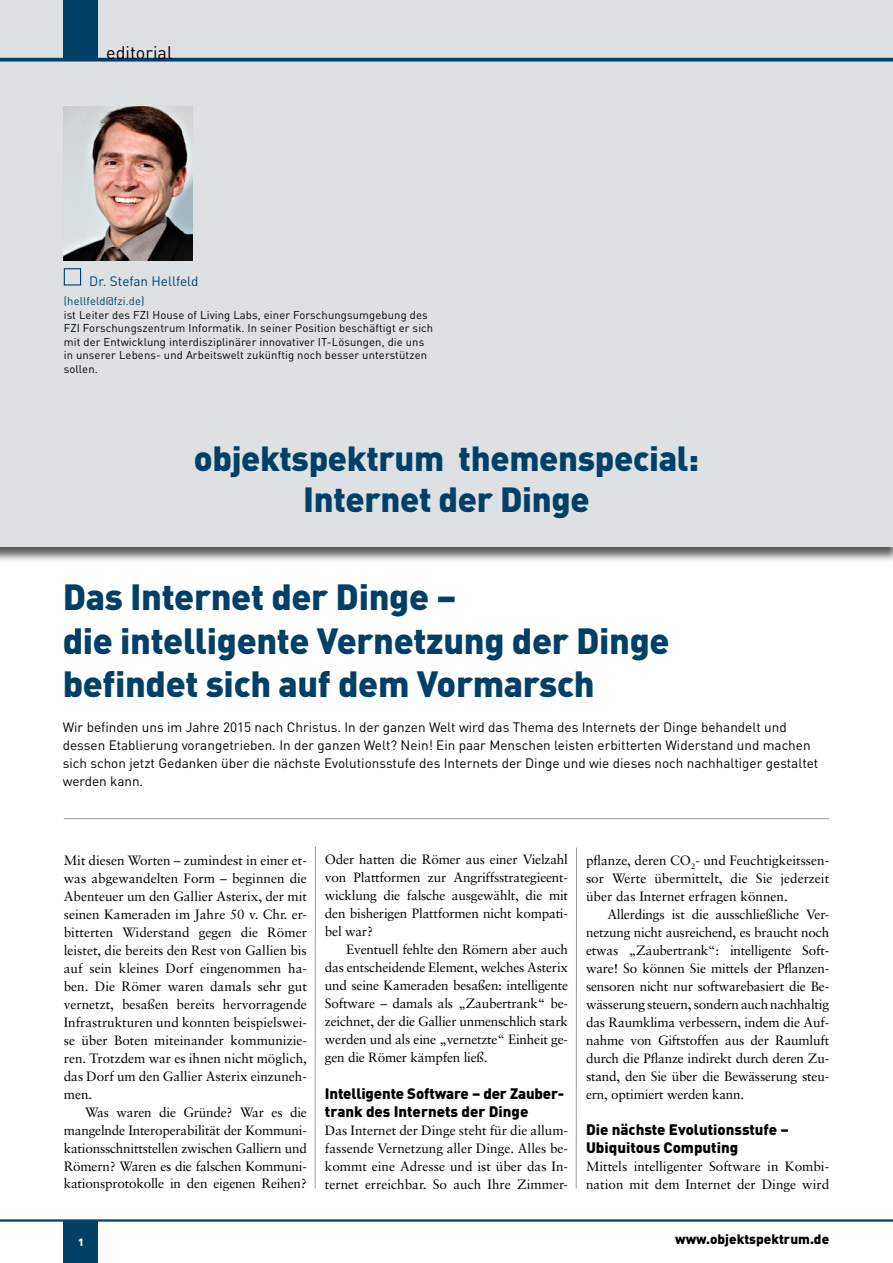
<style>
.page{position:relative;width:893px;height:1263px;background:#fff}
.page>*{position:absolute;margin:0;border:0;box-sizing:border-box;transform-origin:0 0}
.t1{font:900 36px/43.2px "DINOT";letter-spacing:-.01em;color:#004066}
.t2{font:900 34.5px/41.4px "DINOT";letter-spacing:-.01em;color:#004066;text-align:center}
.t3{font:18px "DINOT";color:#000}
.t4{font:900 15px/18px "DINOT";color:#000}
.t5{font:13.5px/18px "Sabon";color:#000;text-align:justify}
.t6{font:13.5px/18px "DINOT";color:#000}
.t7{font:900 13.5px "DINOT";color:#000}
.t8{font:13.5px "DINOT";color:#004066}
.t9{font:11.25px/13.5px "DINOT";letter-spacing:.01em;color:#000}
.t10{font:11.25px "DINOT";letter-spacing:.01em;color:#004066}
.t11{font:900 10.5px "DINOT";color:#fff}
</style>
<div class="page">
<div style="left:0;top:0;width:893px;height:564px;background:#000;opacity:.65"></div>
<div style="left:0;top:0;width:893px;height:547px;background:#dee1e3"></div>
<div style="left:64px;top:0;width:34px;height:58px;background:#004066"></div>
<div style="left:64px;top:1220px;width:34px;height:43px;background:#004066"></div>
<svg style="left:0;top:58px;width:893px;height:4px;background:#1a5274"></svg>
<hr style="left:0;top:1219px;width:893px;height:2px;background:#004066">
<hr style="left:64px;top:818px;width:765px;height:1px;background:#9c9e9f">
<hr style="left:315px;top:846px;width:1px;height:342px;background:#9c9e9f">
<hr style="left:576px;top:847px;width:1px;height:341px;background:#9c9e9f">
<img style="left:64px;top:106px;width:129px;height:155px">
<div style="left:64px;top:268px;width:17px;height:17px;border:1px solid #004066"></div>
<h3 class="t3" style="left:106px;top:41px;width:68px">editorial</h3>
<p class="t8" style="left:89px;top:272px;width:111px">Dr. Stefan Hellfeld</p>
<p class="t10" style="left:64px;top:294px;width:82px">(hellfeld@fzi.de)</p>
<p class="t9" style="left:64px;top:308px;width:371px">ist Leiter des FZI House of Living Labs, einer Forschungsumgebung des FZI Forschungszentrum Informatik. In seiner Position beschäftigt er sich mit der Entwicklung interdisziplinärer innovativer IT-Lösungen, die uns in unserer Lebens- und Arbeitswelt zukünftig noch besser unterstützen sollen.</p>
<h2 class="t2" style="left:194px;top:436px;width:507px">objektspektrum themenspecial:<br>Internet der Dinge</h2>
<h1 class="t1" style="left:63px;top:574px;width:608px">Das Internet der Dinge –<br>die intelligente Vernetzung der Dinge befindet sich auf dem Vormarsch</h1>
<p class="t6" style="left:63px;top:718px;width:757px">Wir befinden uns im Jahre 2015 nach Christus. In der ganzen Welt wird das Thema des Internets der Dinge behandelt und dessen Etablierung vorangetrieben. In der ganzen Welt? Nein! Ein paar Menschen leisten erbitterten Widerstand und machen sich schon jetzt Gedanken über die nächste Evolutionsstufe des Internets der Dinge und wie dieses noch nachhaltiger gestaltet werden kann.</p>
<p class="t5" style="left:64px;top:851px;width:245px">Mit diesen Worten – zumindest in einer et&shy;was abgewandelten Form – beginnen die Abenteuer um den Gallier Asterix, der mit seinen Kameraden im Jahre 50 v. Chr. er&shy;bitterten Widerstand gegen die Römer leistet, die bereits den Rest von Gallien bis auf sein kleines Dorf eingenommen ha&shy;ben. Die Römer waren damals sehr gut vernetzt, besaßen bereits hervorragende Infrastrukturen und konnten beispielswei&shy;se über Boten miteinander kommunizie&shy;ren. Trotzdem war es ihnen nicht möglich, das Dorf um den Gallier Asterix einzuneh&shy;men.</p>
<p class="t5" style="left:64px;top:1103px;width:245px;text-indent:21px">Was waren die Gründe? War es die mangelnde Interoperabilität der Kommuni&shy;kationsschnittstellen zwischen Galliern und Römern? Waren es die falschen Kommuni&shy;kationsprotokolle in den eigenen Reihen?</p>
<p class="t5" style="left:325px;top:851px;width:245px">Oder hatten die Römer aus einer Vielzahl von Plattformen zur Angriffsstrategieent&shy;wicklung die falsche ausgewählt, die mit den bisherigen Plattformen nicht kompati&shy;bel war?</p>
<p class="t5" style="left:325px;top:940px;width:245px;text-indent:21px">Eventuell fehlte den Römern aber auch das entscheidende Element, welches Asterix und seine Kameraden besaßen: intelligente Software – damals als „Zaubertrank“ be&shy;zeichnet, der die Gallier unmenschlich stark werden und als eine „vernetzte“ Einheit ge&shy;gen die Römer kämpfen ließ.</p>
<p class="t4" style="left:325px;top:1083px;width:241px">Intelligente Software – der Zauber&shy;trank des Internets der Dinge</p>
<p class="t5" style="left:325px;top:1121px;width:245px">Das Internet der Dinge steht für die allum&shy;fassende Vernetzung aller Dinge. Alles be&shy;kommt eine Adresse und ist über das In&shy;ternet erreichbar. So auch Ihre Zimmer-</p>
<p class="t5" style="left:586px;top:851px;width:245px">pflanze, deren CO<sub>2</sub>- und Feuchtigkeitssen&shy;sor Werte übermittelt, die Sie jederzeit über das Internet erfragen können.</p>
<p class="t5" style="left:586px;top:905px;width:245px;text-indent:21px">Allerdings ist die ausschließliche Ver&shy;netzung nicht ausreichend, es braucht noch etwas „Zaubertrank“: intelligente Soft&shy;ware! So können Sie mittels der Pflanzen&shy;sensoren nicht nur softwarebasiert die Be&shy;wässerung steuern, sondern auch nachhaltig das Raumklima verbessern, indem die Auf&shy;nahme von Giftstoffen aus der Raumluft durch die Pflanze indirekt durch deren Zu&shy;stand, den Sie über die Bewässerung steu&shy;ern, optimiert werden kann.</p>
<p class="t4" style="left:586px;top:1119px;width:204px">Die nächste Evolutionsstufe –<br>Ubiquitous Computing</p>
<p class="t5" style="left:586px;top:1157px;width:245px">Mittels intelligenter Software in Kombi&shy;nation mit dem Internet der Dinge wird</p>
<p class="t11" style="left:78px;top:1235px;width:7px">1</p>
<p class="t7" style="left:675px;top:1230px;width:156px">www.objektspektrum.de</p>
</div>
